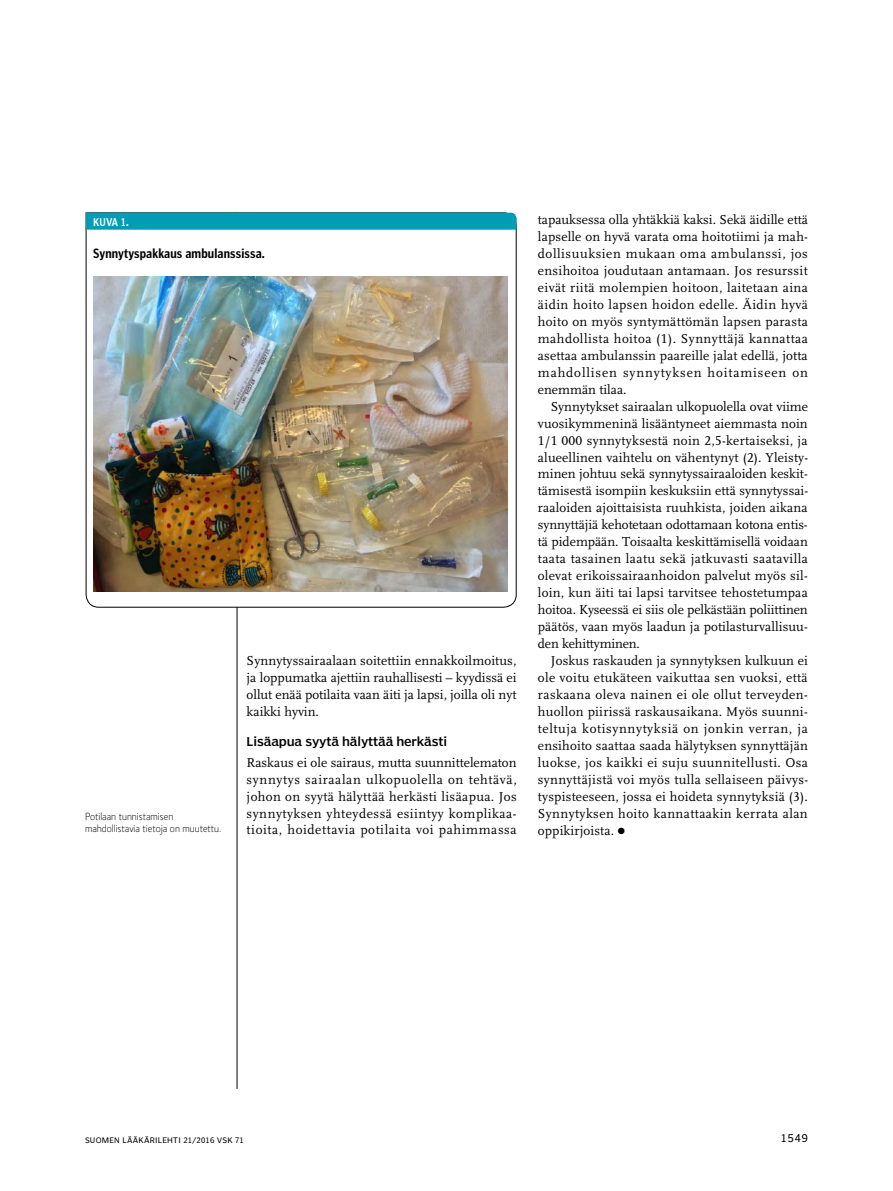
<style>
.page{position:relative;width:893px;height:1191px;background:#fff}
.page>*{position:absolute;margin:0;border:0;box-sizing:border-box;transform-origin:0 0}
.t1{font:13.5px/17px "Scala LF";letter-spacing:.01em;color:#000;text-align:justify}
.t2{font:700 13.5px "Poynter Gothic Text Cond";letter-spacing:.01em;color:#000}
.t3{font:12px "Poynter Agate Two";letter-spacing:-.01em;color:#000}
.t4{font:300 10.5px/12px "Section";color:#000}
.t5{font:10.5px "Poynter Agate Two Comp";color:#fff}
.t6{font:10.5px "Poynter Agate Zero";color:#000}
.t7{font:7.5px "Poynter Agate Zero";letter-spacing:.03em;color:#000}
</style>
<div class="page">
<hr style="left:237px;top:213px;width:1px;height:876px;background:#000">
<svg style="left:86px;top:212px;width:431px;height:395px"></svg>
<div style="left:86px;top:213px;width:431px;height:17px;background:#009db5"></div>
<img style="left:93px;top:277px;width:414px;height:315px">
<p class="t5" style="left:93px;top:215px;width:37px">KUVA 1.</p>
<p class="t2" style="left:93px;top:245px;width:173px">Synnytyspakkaus ambulanssissa.</p>
<p class="t4" style="left:85px;top:810px;width:138px">Potilaan tunnistamisen mahdollistavia tietoja on muutettu.</p>
<p class="t1" style="left:247px;top:652px;width:271px">Synnytyssairaalaan soitettiin ennakkoilmoitus, ja loppumatka ajettiin rauhallisesti – kyydissä ei ollut enää potilaita vaan äiti ja lapsi, joilla oli nyt kaikki hyvin.</p>
<p class="t3" style="left:247px;top:734px;width:202px">Lisäapua syytä hälyttää herkästi</p>
<p class="t1" style="left:247px;top:754px;width:272px">Raskaus ei ole sairaus, mutta suunnittelematon synnytys sairaalan ulkopuolella on tehtävä, johon on syytä hälyttää herkästi lisäapua. Jos synnytyksen yhteydessä esiintyy komplikaa&shy;tioita, hoidettavia potilaita voi pahimmassa</p>
<p class="t1" style="left:538px;top:211px;width:272px">tapauksessa olla yhtäkkiä kaksi. Sekä äidille että lapselle on hyvä varata oma hoitotiimi ja mah&shy;dollisuuksien mukaan oma ambulanssi, jos ensihoitoa joudutaan antamaan. Jos resurssit eivät riitä molempien hoitoon, laitetaan aina äidin hoito lapsen hoidon edelle. Äidin hyvä hoito on myös syntymättömän lapsen parasta mahdollista hoitoa (1). Synnyttäjä kannattaa asettaa ambulanssin paareille jalat edellä, jotta mahdollisen synnytyksen hoitamiseen on enemmän tilaa.</p>
<p class="t1" style="left:538px;top:398px;width:272px;text-indent:13px">Synnytykset sairaalan ulkopuolella ovat viime vuosikymmeninä lisääntyneet aiemmasta noin 1/1 000 synnytyksestä noin 2,5-kertaiseksi, ja alueellinen vaihtelu on vähentynyt (2). Yleisty&shy;minen johtuu sekä synnytyssairaaloiden keskit&shy;tämisestä isompiin keskuksiin että synnytyssai&shy;raaloiden ajoittaisista ruuhkista, joiden aikana synnyttäjiä kehotetaan odottamaan kotona entis&shy;tä pidempään. Toisaalta keskittämisellä voidaan taata tasainen laatu sekä jatkuvasti saatavilla olevat erikoissairaanhoidon palvelut myös sil&shy;loin, kun äiti tai lapsi tarvitsee tehostetumpaa hoitoa. Kyseessä ei siis ole pelkästään poliittinen päätös, vaan myös laadun ja potilasturvallisuu&shy;den kehittyminen.</p>
<p class="t1" style="left:538px;top:652px;width:272px;text-indent:13px">Joskus raskauden ja synnytyksen kulkuun ei ole voitu etukäteen vaikuttaa sen vuoksi, että raskaana oleva nainen ei ole ollut terveyden&shy;huollon piirissä raskausaikana. Myös suunni&shy;teltuja kotisynnytyksiä on jonkin verran, ja ensihoito saattaa saada hälytyksen synnyttäjän luokse, jos kaikki ei suju suunnitellusti. Osa synnyttäjistä voi myös tulla sellaiseen päivys&shy;tyspisteeseen, jossa ei hoideta synnytyksiä (3).<br>Synnytyksen hoito kannattaakin kerrata alan oppikirjoista. ●</p>
<p class="t7" style="left:85px;top:1135px;width:160px">SUOMEN LÄÄKÄRILEHTI 21/2016 VSK 71</p>
<p class="t6" style="left:781px;top:1132px;width:29px">1549</p>
</div>
